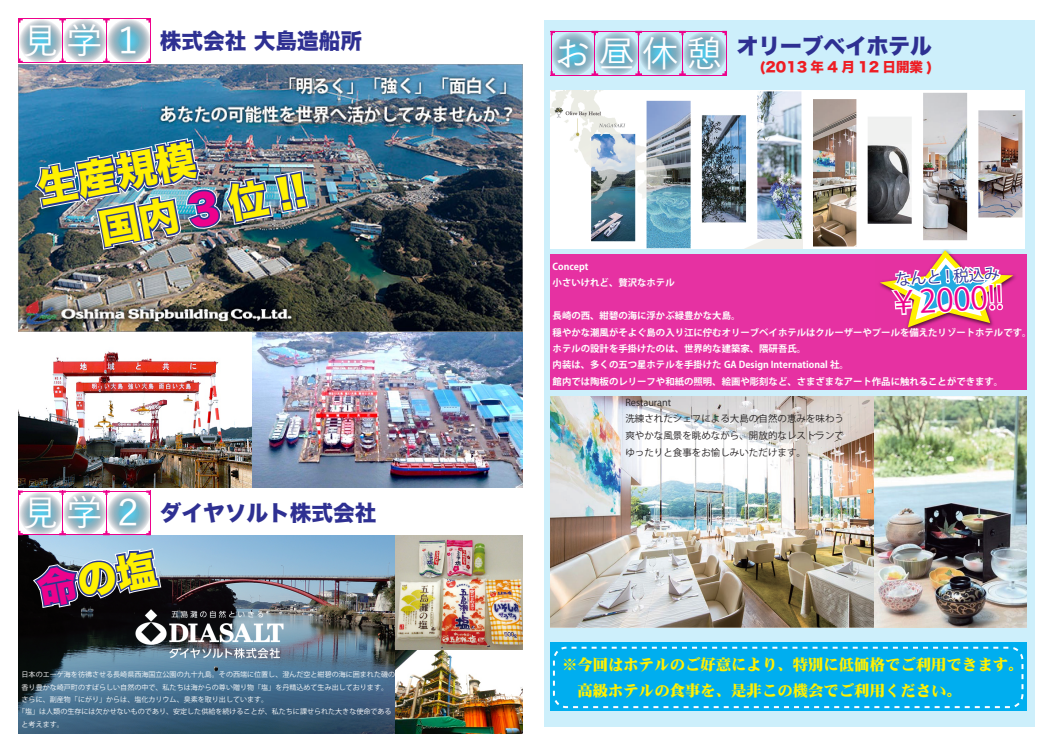
<style>
.page{position:relative;width:1055px;height:752px;background:#fff}
.page>*{position:absolute;margin:0;border:0;box-sizing:border-box;transform-origin:0 0}
.t1{font:40px/51.5px "Hira Kaku Std N W8";color:#fff101}
.t2{font:500 36.5px "Yu Go";letter-spacing:.205em;color:#fff}
.t3{font:31.1px "Koz Go Pr 6 N";color:#ed028c}
.t4{font:21.7px "Hira Kaku Std N W8";color:#2e3092}
.t5{font:15.5px "Koz Go Pr 6 N";color:#2e3092}
.t6{font:15.4px/26.9px "DF Mincho UB";color:#fff101}
.t7{font:13.5px "Hira Kaku Std N W8";color:#ee1d23}
.t8{font:9.5px/16.6px "Koz Go Pr 6 N";color:#231f20}
.t9{font:700 9.4px/16.4px "Koz Go Pr 6 N";color:#fff}
.t10{font:7px "Koz Go Pr 6 N";color:#fff}
.s1{color:#283890}
.s2{color:#ed028c}
</style>
<div class="page">
<div style="left:544px;top:21px;width:490px;height:705px;background:#cdeffb"></div>
<div style="left:550px;top:254px;width:476px;height:135px;background:#e631a2"></div>
<svg style="left:879px;top:250px;width:134px;height:140px"></svg>
<img style="left:18px;top:65px;width:504px;height:422px">
<div style="left:550px;top:642px;width:476px;height:68px;background:#00aeef"></div>
<img style="left:550px;top:396px;width:476px;height:231px">
<img style="left:18px;top:535px;width:504px;height:198px">
<img style="left:812px;top:91px;width:212px;height:158px">
<div style="left:802px;top:91px;width:10px;height:158px;background:#fff"></div>
<img style="left:550px;top:91px;width:252px;height:158px">
<div style="left:553px;top:646px;width:470px;height:61px;border:2px dashed #fff;border-radius:12px"></div>
<svg style="left:594px;top:31px;width:45px;height:44px;background:#88bdd1"></svg>
<svg style="left:550px;top:31px;width:45px;height:45px;background:#89bbd0"></svg>
<svg style="left:682px;top:31px;width:44px;height:44px;background:#87bdd0"></svg>
<svg style="left:638px;top:31px;width:44px;height:44px;background:#86bcd0"></svg>
<hr style="left:594px;top:75px;width:45px;height:1px;background:#ed028c">
<hr style="left:550px;top:75px;width:45px;height:1px;background:#ed028c">
<hr style="left:682px;top:75px;width:44px;height:1px;background:#ed028c">
<hr style="left:638px;top:75px;width:45px;height:1px;background:#ed028c">
<hr style="left:594px;top:31px;width:45px;height:1px;background:#ed028c">
<hr style="left:594px;top:31px;width:1px;height:44px;background:#ed028c">
<hr style="left:638px;top:31px;width:1px;height:44px;background:#ed028c">
<svg style="left:551px;top:71px;width:4px;height:4px"></svg>
<hr style="left:550px;top:31px;width:45px;height:1px;background:#ed028c">
<hr style="left:550px;top:31px;width:1px;height:44px;background:#ed028c">
<svg style="left:591px;top:71px;width:7px;height:4px"></svg>
<svg style="left:722px;top:71px;width:4px;height:4px"></svg>
<hr style="left:682px;top:31px;width:44px;height:1px;background:#ed028c">
<hr style="left:682px;top:31px;width:1px;height:44px;background:#ed028c">
<hr style="left:726px;top:31px;width:1px;height:44px;background:#ed028c">
<hr style="left:638px;top:31px;width:45px;height:1px;background:#ed028c">
<svg style="left:679px;top:71px;width:7px;height:4px"></svg>
<svg style="left:635px;top:71px;width:7px;height:4px"></svg>
<svg style="left:62px;top:18px;width:45px;height:45px;background:#a4c7d3"></svg>
<svg style="left:18px;top:19px;width:45px;height:44px;background:#a3c6d3"></svg>
<svg style="left:106px;top:18px;width:44px;height:45px;background:#a3c6d3"></svg>
<hr style="left:62px;top:62px;width:45px;height:1px;background:#ed028c">
<hr style="left:18px;top:62px;width:45px;height:1px;background:#ed028c">
<hr style="left:106px;top:62px;width:45px;height:1px;background:#ed028c">
<hr style="left:62px;top:18px;width:45px;height:1px;background:#ed028c">
<hr style="left:62px;top:18px;width:1px;height:45px;background:#ed028c">
<hr style="left:106px;top:18px;width:1px;height:45px;background:#ed028c">
<svg style="left:19px;top:58px;width:4px;height:4px"></svg>
<svg style="left:19px;top:19px;width:4px;height:4px"></svg>
<hr style="left:18px;top:18px;width:45px;height:1px;background:#ed028c">
<hr style="left:18px;top:18px;width:1px;height:45px;background:#ed028c">
<svg style="left:59px;top:58px;width:7px;height:4px"></svg>
<svg style="left:59px;top:19px;width:7px;height:4px"></svg>
<svg style="left:146px;top:19px;width:4px;height:4px"></svg>
<svg style="left:146px;top:58px;width:4px;height:4px"></svg>
<hr style="left:150px;top:18px;width:1px;height:45px;background:#ed028c">
<hr style="left:106px;top:18px;width:45px;height:1px;background:#ed028c">
<svg style="left:103px;top:58px;width:7px;height:4px"></svg>
<svg style="left:103px;top:19px;width:7px;height:4px"></svg>
<svg style="left:62px;top:490px;width:45px;height:45px;background:#a4c4d2"></svg>
<svg style="left:18px;top:490px;width:45px;height:45px;background:#a4c4d2"></svg>
<svg style="left:106px;top:490px;width:44px;height:45px;background:#a3c4d2"></svg>
<hr style="left:62px;top:534px;width:45px;height:1px;background:#ed028c">
<hr style="left:18px;top:534px;width:45px;height:1px;background:#ed028c">
<hr style="left:106px;top:534px;width:45px;height:1px;background:#ed028c">
<hr style="left:62px;top:490px;width:45px;height:1px;background:#ed028c">
<hr style="left:62px;top:490px;width:1px;height:45px;background:#ed028c">
<hr style="left:106px;top:490px;width:1px;height:45px;background:#ed028c">
<hr style="left:18px;top:490px;width:45px;height:1px;background:#ed028c">
<hr style="left:18px;top:490px;width:1px;height:45px;background:#ed028c">
<svg style="left:59px;top:530px;width:7px;height:4px"></svg>
<svg style="left:59px;top:490px;width:7px;height:4px"></svg>
<hr style="left:150px;top:490px;width:1px;height:45px;background:#ed028c">
<hr style="left:106px;top:490px;width:45px;height:1px;background:#ed028c">
<svg style="left:103px;top:530px;width:7px;height:4px"></svg>
<svg style="left:103px;top:490px;width:7px;height:4px"></svg>
<img style="left:31px;top:135px;width:281px;height:117px">
<svg style="left:29px;top:544px;width:135px;height:66px;background:#5a6684"></svg>
<h2 class="t2" style="left:22px;top:7px;width:126px">見学１</h2>
<h3 class="t4" style="left:160px;top:28px;width:204px">株式会社 大島造船所</h3>
<h3 class="t4" style="left:736px;top:34px;width:196px">オリーブベイホテル</h3>
<h2 class="t2" style="left:554px;top:19px;width:170px">お昼休憩</h2>
<h3 class="t7" style="left:759px;top:59px;width:175px">(2013 年 4 月 12 日開業 )</h3>
<h1 class="t1" style="left:85px;top:154px;width:212px;text-indent:-53px;rotate:-11deg"><span class="s1">生産規模<br></span>国内<span class="s2">3</span>位!!</h1>
<h2 class="t2" style="left:22px;top:479px;width:126px">見学２</h2>
<h3 class="t4" style="left:160px;top:500px;width:218px">ダイヤソルト株式会社</h3>
<p class="t10" style="left:22px;top:670px;width:375px">日本のエーゲ海を彷彿させる長崎県西海国立公園の九十九島。その西端に位置し、澄んだ空と紺碧の海に囲まれた磯の</p>
<p class="t10" style="left:22px;top:683px;width:368px">香り豊かな崎戸町のすばらしい自然の中で、私たちは海からの尊い贈り物「塩」を丹精込めて生み出しております。</p>
<p class="t10" style="left:22px;top:695px;width:248px">さらに、副産物「にがり」からは、塩化カリウム、臭素を取り出しています。</p>
<p class="t10" style="left:18px;top:707px;width:375px">「塩」は人類の生存には欠かせないものであり、安定した供給を続けることが、私たちに課せられた大きな使命である</p>
<p class="t10" style="left:22px;top:720px;width:44px">と考えます。</p>
<p class="t9" style="left:552px;top:258px;width:124px">Concept<br>小さいけれど、贅沢なホテル</p>
<p class="t9" style="left:552px;top:307px;width:480px">長崎の西、紺碧の海に浮かぶ緑豊かな大島。<br>穏やかな潮風がそよぐ島の入り江に佇むオリーブベイホテルはクルーザーやプールを備えたリゾートホテルです。ホテルの設計を手掛けたのは、世界的な建築家、隈研吾氏。<br>内装は、多くの五つ星ホテルを手掛けた GA Design International 社。<br>館内では陶板のレリーフや和紙の照明、絵画や彫刻など、さまざまなアート作品に触れることができます。</p>
<h3 class="t5" style="left:895px;top:270px;width:106px;rotate:-3deg">なんと ! 税込み</h3>
<h3 class="t3" style="left:887px;top:285px;width:117px;rotate:-3deg">￥2000!!</h3>
<p class="t8" style="left:625px;top:394px;width:220px">Restaurant<br>洗練されたシェフによる大島の自然の恵みを味わう爽やかな風景を眺めながら、開放的なレストランでゆったりと食事をお愉しみいただけます。</p>
<h3 class="t6" style="left:562px;top:650px;width:463px">※今回はホテルのご好意により、特別に低価格でご利用できます。　高級ホテルの食事を、是非この機会でご利用ください。</h3>
</div>
